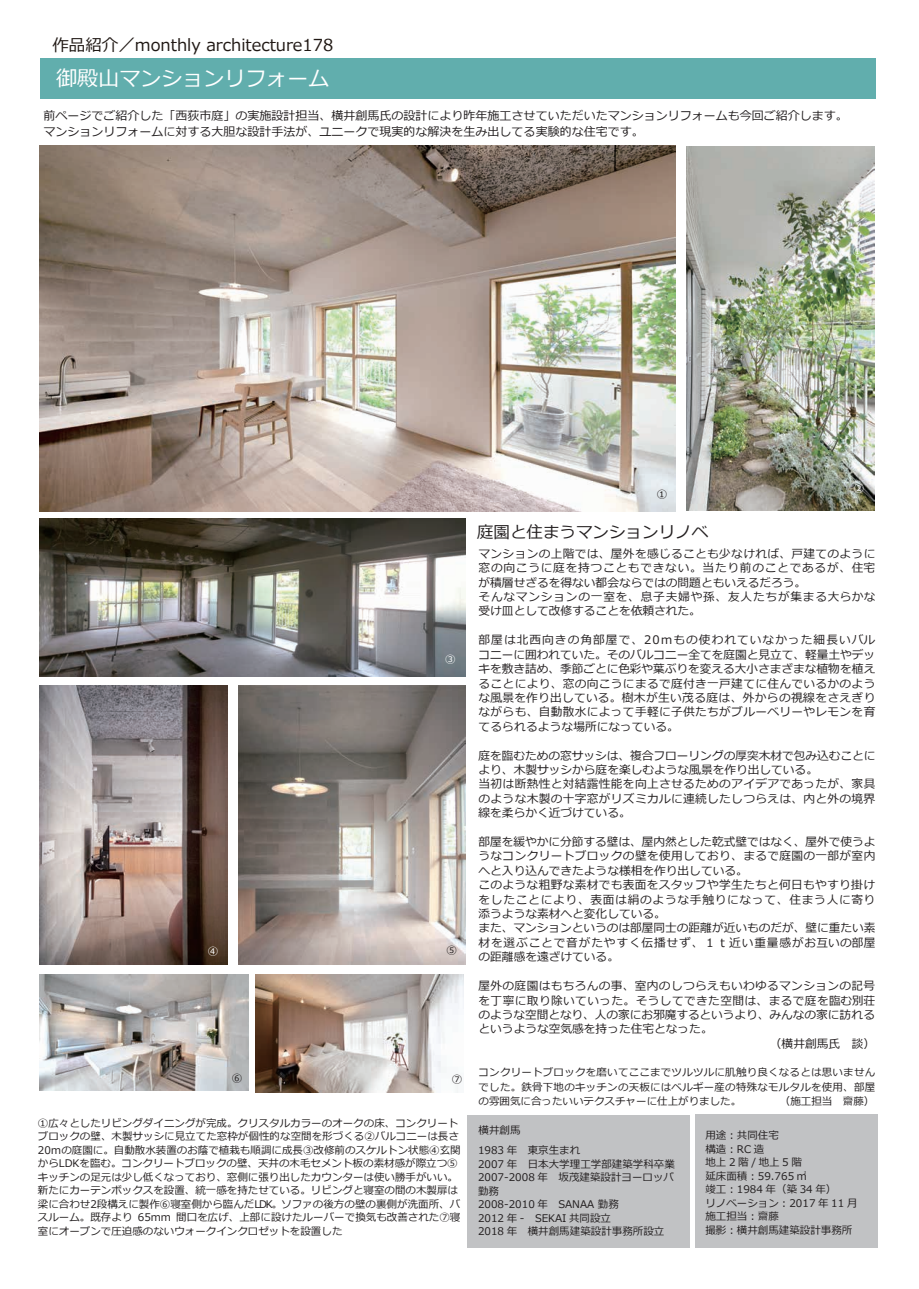
<style>
.page{position:relative;width:919px;height:1289px;background:#fff}
.page>*{position:absolute;margin:0;border:0;box-sizing:border-box;transform-origin:0 0}
.t1{font:21px "Meiryo";color:#fff}
.t2{font:16.5px "Meiryo";color:#201814}
.t3{font:16.5px "Meiryo";color:#231f20}
.t4{font:12px/16.5px "Meiryo";color:#231f20}
.t5{font:11.7px/14.4px "Meiryo";letter-spacing:.025em;color:#231f20}
.t6{font:11.7px/14.4px "Meiryo";color:#231f20}
.t7{font:11.7px "Meiryo";letter-spacing:-.005em;color:#231f20}
.t8{font:10.5px/13.5px "Meiryo";color:#231f20}
.t9{font:10.5px "Meiryo";color:#fff}
</style>
<div class="page">
<img style="left:40px;top:974px;width:208px;height:116px">
<img style="left:686px;top:147px;width:188px;height:364px">
<img style="left:40px;top:145px;width:635px;height:366px">
<div style="left:40px;top:59px;width:835px;height:40px;background:#61aead"></div>
<div style="left:695px;top:1114px;width:183px;height:133px;background:#c1c2c4"></div>
<div style="left:467px;top:1115px;width:222px;height:132px;background:#c1c2c4"></div>
<img style="left:40px;top:518px;width:425px;height:158px">
<img style="left:40px;top:685px;width:187px;height:279px">
<img style="left:238px;top:685px;width:227px;height:279px">
<img style="left:256px;top:974px;width:207px;height:118px">
<h2 class="t2" style="left:52px;top:33px;width:282px">作品紹介／monthly architecture178</h2>
<h1 class="t1" style="left:56px;top:64px;width:275px">御殿山マンションリフォーム</h1>
<p class="t4" style="left:43px;top:107px;width:806px">前ページでご紹介した「西荻市庭」の実施設計担当、横井創馬氏の設計により昨年施工させていただいたマンションリフォームも今回ご紹介します。マンションリフォームに対する大胆な設計手法が、ユニークで現実的な解決を生み出してる実験的な住宅です。</p>
<p class="t9" style="left:852px;top:244px;width:12px">①</p>
<p class="t8" style="left:656px;top:487px;width:12px">①</p>
<h2 class="t3" style="left:477px;top:520px;width:232px">庭園と住まうマンションリノベ</h2>
<p class="t9" style="left:853px;top:481px;width:12px">②</p>
<p class="t9" style="left:445px;top:651px;width:12px">③</p>
<p class="t9" style="left:208px;top:944px;width:12px">④</p>
<p class="t8" style="left:446px;top:943px;width:12px">⑤</p>
<p class="t8" style="left:232px;top:1071px;width:12px">⑥</p>
<p class="t8" style="left:452px;top:1072px;width:12px">⑦</p>
<p class="t8" style="left:38px;top:1116px;width:424px">①広々としたリビングダイニングが完成。クリスタルカラーのオークの床、コンクリートブロックの壁、木製サッシに見立てた窓枠が個性的な空間を形づくる②バルコニーは長さ20ｍの庭園に。自動散水装置のお蔭で植栽も順調に成長③改修前のスケルトン状態④玄関からLDKを臨む。コンクリートブロックの壁、天井の木毛セメント板の素材感が際立つ⑤キッチンの足元は少し低くなっており、窓側に張り出したカウンターは使い勝手がいい。新たにカーテンボックスを設置、統一感を持たせている。リビングと寝室の間の木製扉は梁に合わせ2段構えに製作⑥寝室側から臨んだLDK。ソファの後方の壁の裏側が洗面所、バスルーム。既存より 65mm 間口を広げ、上部に設けたルーバーで換気も改善された⑦寝室にオープンで圧迫感のないウォークインクロゼットを設置した</p>
<p class="t5" style="left:478px;top:547px;width:398px">マンションの上階では、屋外を感じることも少なければ、戸建てのように窓の向こうに庭を持つこともできない。当たり前のことであるが、住宅が積層せざるを得ない都会ならではの問題ともいえるだろう。<br>そんなマンションの一室を、息子夫婦や孫、友人たちが集まる大らかな受け皿として改修することを依頼された。</p>
<p class="t5" style="left:478px;top:633px;width:398px;text-align:justify">部屋は北西向きの角部屋で、20ｍもの使われていなかった細長いバルコニーに囲われていた。そのバルコニー全てを庭園と見立て、軽量土やデッキを敷き詰め、季節ごとに色彩や葉ぶりを変える大小さまざまな植物を植えることにより、窓の向こうにまるで庭付き一戸建てに住んでいるかのような風景を作り出している。樹木が生い茂る庭は、外からの視線をさえぎりながらも、自動散水によって手軽に子供たちがブルーベリーやレモンを育てるられるような場所になっている。</p>
<p class="t6" style="left:478px;top:748px;width:398px">庭を臨むための窓サッシは、複合フローリングの厚突木材で包み込むことにより、木製サッシから庭を楽しむような風景を作り出している。<br>当初は断熱性と対結露性能を向上させるためのアイデアであったが、家具のような木製の十字窓がリズミカルに連続したしつらえは、内と外の境界線を柔らかく近づけている。</p>
<p class="t5" style="left:478px;top:835px;width:398px">部屋を緩やかに分節する壁は、屋内然とした乾式壁ではなく、屋外で使うようなコンクリートブロックの壁を使用しており、まるで庭園の一部が室内へと入り込んできたような様相を作り出している。<br>このような粗野な素材でも表面をスタッフや学生たちと何日もやすり掛けをしたことにより、表面は絹のような手触りになって、住まう人に寄り添うような素材へと変化している。<br>また、マンションというのは部屋同士の距離が近いものだが、壁に重たい素材を選ぶことで音がたやすく伝播せず、１ｔ近い重量感がお互いの部屋の距離感を遠ざけている。</p>
<p class="t5" style="left:478px;top:979px;width:398px">屋外の庭園はもちろんの事、室内のしつらえもいわゆるマンションの記号</p>
<p class="t5" style="left:478px;top:993px;width:398px">を丁寧に取り除いていった。そうしてできた空間は、まるで庭を臨む別荘</p>
<p class="t7" style="left:478px;top:1006px;width:398px">のような空間となり、人の家にお邪魔するというより、みんなの家に訪れる</p>
<p class="t6" style="left:478px;top:1022px;width:247px">というような空気感を持った住宅となった。　</p>
<p class="t5" style="left:769px;top:1036px;width:107px">（横井創馬氏　談）</p>
<p class="t8" style="left:478px;top:1065px;width:398px;line-height:14.4px;text-align:justify">コンクリートブロックを磨いてここまでツルツルに肌触り良くなるとは思いませんでした。鉄骨下地のキッチンの天板にはベルギー産の特殊なモルタルを使用、部屋の雰囲気に合ったいいテクスチャーに仕上がりました。　　 　（施工担当　齋藤）</p>
<p class="t8" style="left:478px;top:1123px;width:43px">横井創馬</p>
<p class="t8" style="left:478px;top:1143px;width:198px">1983 年　東京生まれ<br>2007 年　日本大学理工学部建築学科卒業<br>2007-2008 年　坂茂建築設計ヨーロッパ勤務<br>2008-2010 年　SANAA 勤務<br>2012 年 -　SEKAI 共同設立<br>2018 年　横井創馬建築設計事務所設立</p>
<p class="t8" style="left:705px;top:1129px;width:154px">用途︓共同住宅<br>構造︓RC 造<br>地上2階/地上5階<br>延床面積︓59.765 ㎡<br>竣工︓1984 年（築 34 年）<br>リノベーション︓2017 年 11 月施工担当︓齋藤<br>撮影︓横井創馬建築設計事務所</p>
</div>
